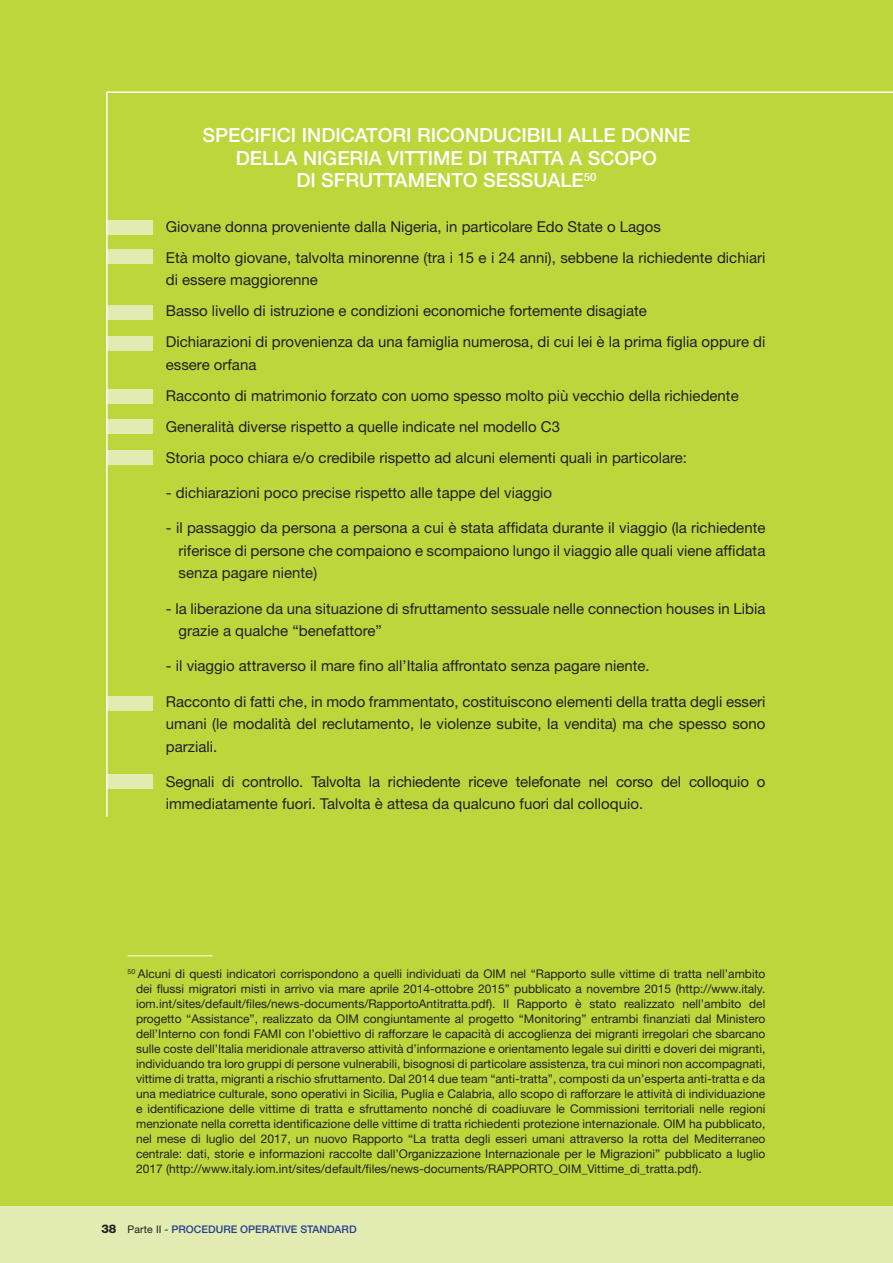
<style>
.page{position:relative;width:893px;height:1263px;background:#fff}
.page>*{position:absolute;margin:0;border:0;box-sizing:border-box;transform-origin:0 0}
.t1{font:500 19.5px/22.5px "Helvetica Neue";color:#fff;text-align:center}
.t2{font:15px/22.5px "Helvetica Neue";color:#231f20}
.t3{font:12px/15px "Helvetica Neue";color:#231f20;text-align:justify}
.t4{font:800 12px "Helvetica Neue";color:#231f20}
.t5{font:500 10.5px "Helvetica Neue";color:#253f8e}
.s1{font-size:16.5px}
.s2{font-weight:400;color:#231f20}
</style>
<div class="page">
<div style="left:0;top:1205px;width:893px;height:58px;background:#e2ecb2"></div>
<div style="left:0;top:0;width:893px;height:1205px;background:#bdd63c"></div>
<div style="left:106px;top:220px;width:47px;height:14px;background:#e2ecb2"></div>
<div style="left:106px;top:250px;width:47px;height:14px;background:#e2ecb2"></div>
<div style="left:106px;top:305px;width:47px;height:14px;background:#e2ecb2"></div>
<div style="left:106px;top:336px;width:47px;height:14px;background:#e2ecb2"></div>
<div style="left:106px;top:390px;width:47px;height:14px;background:#e2ecb2"></div>
<div style="left:106px;top:419px;width:47px;height:14px;background:#e2ecb2"></div>
<div style="left:106px;top:451px;width:47px;height:14px;background:#e2ecb2"></div>
<div style="left:106px;top:775px;width:47px;height:14px;background:#e2ecb2"></div>
<div style="left:106px;top:696px;width:47px;height:14px;background:#e2ecb2"></div>
<hr style="left:106px;top:93px;width:2px;height:724px;background:#fff">
<hr style="left:106px;top:91px;width:787px;height:2px;background:#fff">
<hr style="left:128px;top:955px;width:85px;height:1px;background:#fff">
<h1 class="t1" style="left:203px;top:124px;width:489px">SPECIFICI INDICATORI RICONDUCIBILI ALLE DONNE<br>DELLA NIGERIA VITTIME DI TRATTA A SCOPO<br>DI SFRUTTAMENTO SESSUALE<sup>50</sup></h1>
<p class="t2" style="left:128px;top:215px;width:535px"><span class="s1">•</span> Giovane donna proveniente dalla Nigeria, in particolare Edo State o Lagos</p>
<p class="t2" style="left:166px;top:246px;width:601px;text-indent:-38px"><span class="s1">•</span> Età molto giovane, talvolta minorenne (tra i 15 e i 24 anni), sebbene la richiedente dichiari di essere maggiorenne</p>
<p class="t2" style="left:128px;top:300px;width:521px"><span class="s1">•</span> Basso livello di istruzione e condizioni economiche fortemente disagiate</p>
<p class="t2" style="left:166px;top:331px;width:601px;text-indent:-38px"><span class="s1">•</span> Dichiarazioni di provenienza da una famiglia numerosa, di cui lei è la prima figlia oppure di essere orfana</p>
<p class="t2" style="left:128px;top:384px;width:613px"><span class="s1">•</span> Racconto di matrimonio forzato con uomo spesso molto più vecchio della richiedente</p>
<p class="t2" style="left:128px;top:415px;width:434px"><span class="s1">•</span> Generalità diverse rispetto a quelle indicate nel modello C3</p>
<p class="t2" style="left:128px;top:446px;width:561px"><span class="s1">•</span> Storia poco chiara e/o credibile rispetto ad alcuni elementi quali in particolare:</p>
<p class="t2" style="left:166px;top:481px;width:388px">- dichiarazioni poco precise rispetto alle tappe del viaggio</p>
<p class="t2" style="left:179px;top:517px;width:588px;text-align:justify;text-indent:-13px">- il passaggio da persona a persona a cui è stata affidata durante il viaggio (la richiedente riferisce di persone che compaiono e scompaiono lungo il viaggio alle quali viene affidata senza pagare niente)</p>
<p class="t2" style="left:179px;top:597px;width:588px;text-indent:-13px">- la liberazione da una situazione di sfruttamento sessuale nelle connection houses in Libia grazie a qualche “benefattore”</p>
<p class="t2" style="left:166px;top:655px;width:485px">- il viaggio attraverso il mare fino all’Italia affrontato senza pagare niente.</p>
<p class="t2" style="left:166px;top:690px;width:601px;text-align:justify;text-indent:-38px"><span class="s1">•</span> Racconto di fatti che, in modo frammentato, costituiscono elementi della tratta degli esseri umani (le modalità del reclutamento, le violenze subite, la vendita) ma che spesso sono parziali.</p>
<p class="t2" style="left:166px;top:770px;width:601px;text-indent:-38px"><span class="s1">•</span> Segnali di controllo. Talvolta la richiedente riceve telefonate nel corso del colloquio o immediatamente fuori. Talvolta è attesa da qualcuno fuori dal colloquio.</p>
<p class="t3" style="left:136px;top:966px;width:631px;text-indent:-9px"><sup>50</sup> Alcuni di questi indicatori corrispondono a quelli individuati da OIM nel “Rapporto sulle vittime di tratta nell’ambito dei flussi migratori misti in arrivo via mare aprile 2014-ottobre 2015” pubblicato a novembre 2015 (http://www.italy. iom.int/sites/default/files/news-documents/RapportoAntitratta.pdf). Il Rapporto è stato realizzato nell’ambito del progetto “Assistance”, realizzato da OIM congiuntamente al progetto “Monitoring” entrambi finanziati dal Ministero dell’Interno con fondi FAMI con l’obiettivo di rafforzare le capacità di accoglienza dei migranti irregolari che sbarcano sulle coste dell’Italia meridionale attraverso attività d’informazione e orientamento legale sui diritti e doveri dei migranti, individuando tra loro gruppi di persone vulnerabili, bisognosi di particolare assistenza, tra cui minori non accompagnati, vittime di tratta, migranti a rischio sfruttamento. Dal 2014 due team “anti-tratta”, composti da un’esperta anti-tratta e da una mediatrice culturale, sono operativi in Sicilia, Puglia e Calabria, allo scopo di rafforzare le attività di individuazione e identificazione delle vittime di tratta e sfruttamento nonché di coadiuvare le Commissioni territoriali nelle regioni menzionate nella corretta identificazione delle vittime di tratta richiedenti protezione internazionale. OIM ha pubblicato, nel mese di luglio del 2017, un nuovo Rapporto “La tratta degli esseri umani attraverso la rotta del Mediterraneo centrale: dati, storie e informazioni raccolte dall’Organizzazione Internazionale per le Migrazioni” pubblicato a luglio 2017 (http://www.italy.iom.int/sites/default/files/news-documents/RAPPORTO_OIM_Vittime_di_tratta.pdf).</p>
<p class="t4" style="left:101px;top:1221px;width:17px">38</p>
<p class="t5" style="left:128px;top:1223px;width:188px"><span class="s2">Parte II -</span> ROCEDURE PERATIVE STANDARD</p>
<p class="t5" style="left:172px;top:1223px;width:9px">PROCEDURE</p>
<p class="t5" style="left:240px;top:1223px;width:8px">OPERATIVE</p>
<p class="t5" style="left:312px;top:1223px;width:46px">ANDARD</p>
</div>
